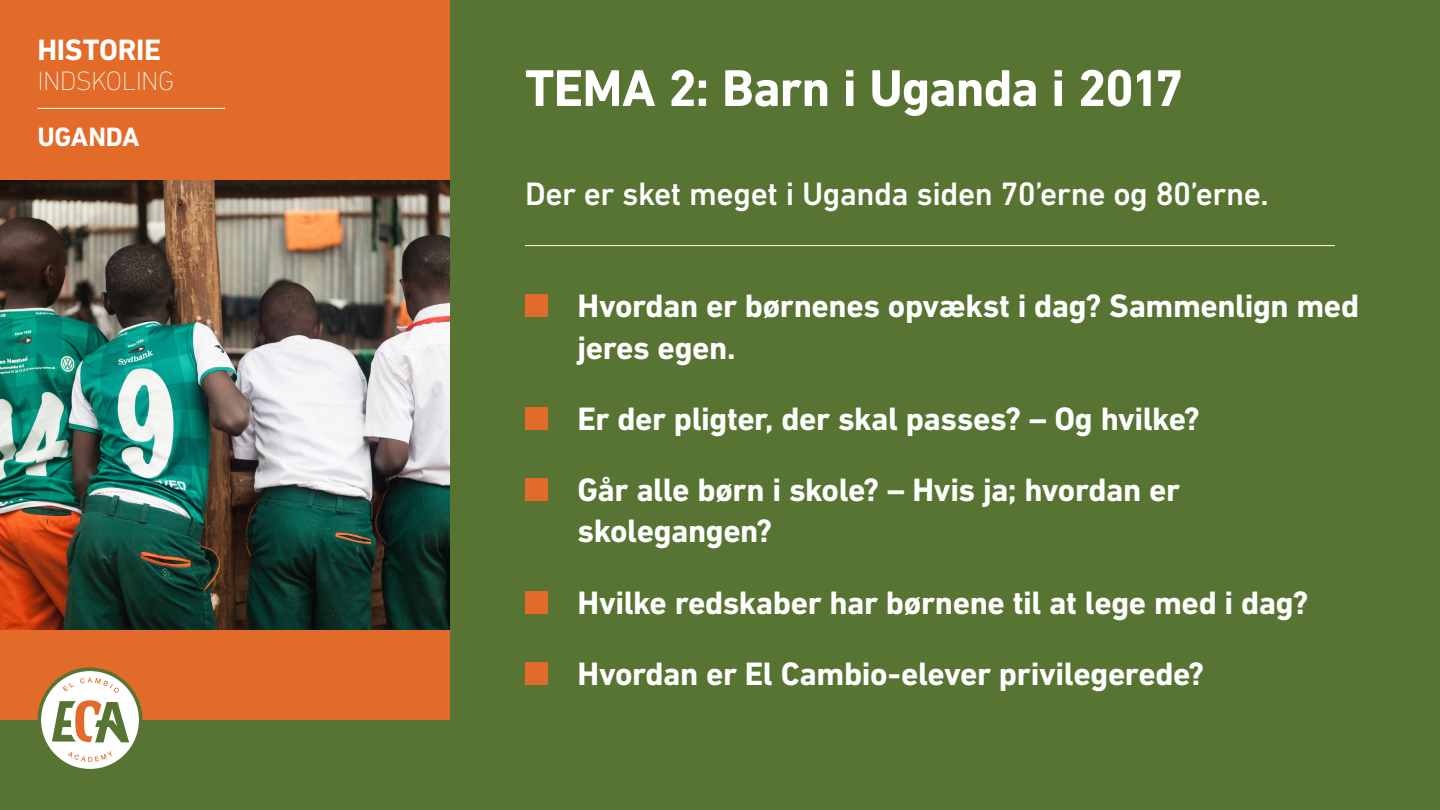
<style>
.page{position:relative;width:1440px;height:810px;background:#587432}
.page>*{position:absolute;margin:0;border:0;box-sizing:border-box;transform-origin:0 0}
.t1{font:700 52.5px "DIN Next LT Pro";letter-spacing:-.02em;color:#fff}
.t2{font:700 33px/41.2px "DIN Next LT Pro";letter-spacing:-.015em;color:#fff}
.t3{font:500 33px "DIN Next LT Pro";letter-spacing:-.015em;color:#fff}
.t4{font:700 30px "DIN Next LT Pro";letter-spacing:-.01em;color:#fff}
.t5{font:200 27px/56.2px "DIN Next LT Pro";letter-spacing:-.03em;color:#fff}
.s1{font-weight:700}
</style>
<div class="page">
<div style="left:0;top:180px;width:450px;height:540px;background:#e26b29"></div>
<div style="left:0;top:0;width:450px;height:180px;background:#e26b29"></div>
<div style="left:38px;top:668px;width:104px;height:104px;background:#587432;border-radius:50%"></div>
<div style="left:41px;top:671px;width:98px;height:98px;background:#fff;border-radius:50%"></div>
<svg style="left:63px;top:683px;width:11px;height:8px"></svg>
<svg style="left:80px;top:678px;width:39px;height:15px"></svg>
<svg style="left:68px;top:751px;width:44px;height:11px"></svg>
<svg style="left:52px;top:700px;width:77px;height:42px"></svg>
<img style="left:0;top:180px;width:450px;height:450px">
<hr style="left:525px;top:245px;width:810px;height:1px;background:#fff">
<div style="left:525px;top:295px;width:23px;height:22px;background:#e26b29"></div>
<div style="left:525px;top:407px;width:23px;height:23px;background:#e26b29"></div>
<div style="left:525px;top:478px;width:23px;height:23px;background:#e26b29"></div>
<div style="left:525px;top:591px;width:23px;height:23px;background:#e26b29"></div>
<div style="left:525px;top:662px;width:23px;height:23px;background:#e26b29"></div>
<hr style="left:38px;top:108px;width:187px;height:1px;background:#fff">
<p class="t4" style="left:38px;top:32px;width:125px">HISTORIE</p>
<p class="t5" style="left:38px;top:52px;width:139px">INDSKOLING<br><span class="s1">UGANDA</span></p>
<p class="t1" style="left:525px;top:57px;width:660px">TEMA 2: Barn i Uganda i 2017</p>
<p class="t3" style="left:525px;top:174px;width:745px">Der er sket meget i Uganda siden 70’erne og 80’erne.</p>
<p class="t2" style="left:577px;top:285px;width:783px">Hvordan er børnenes opvækst i dag? Sammenlign med jeres egen.</p>
<p class="t2" style="left:577px;top:398px;width:624px">Er der pligter, der skal passes? – Og hvilke?</p>
<p class="t2" style="left:577px;top:469px;width:604px">Går alle børn i skole? – Hvis ja; hvordan er skolegangen?</p>
<p class="t2" style="left:577px;top:582px;width:732px">Hvilke redskaber har børnene til at lege med i dag?</p>
<p class="t2" style="left:577px;top:653px;width:628px">Hvordan er El Cambio-elever privilegerede?</p>
</div>
